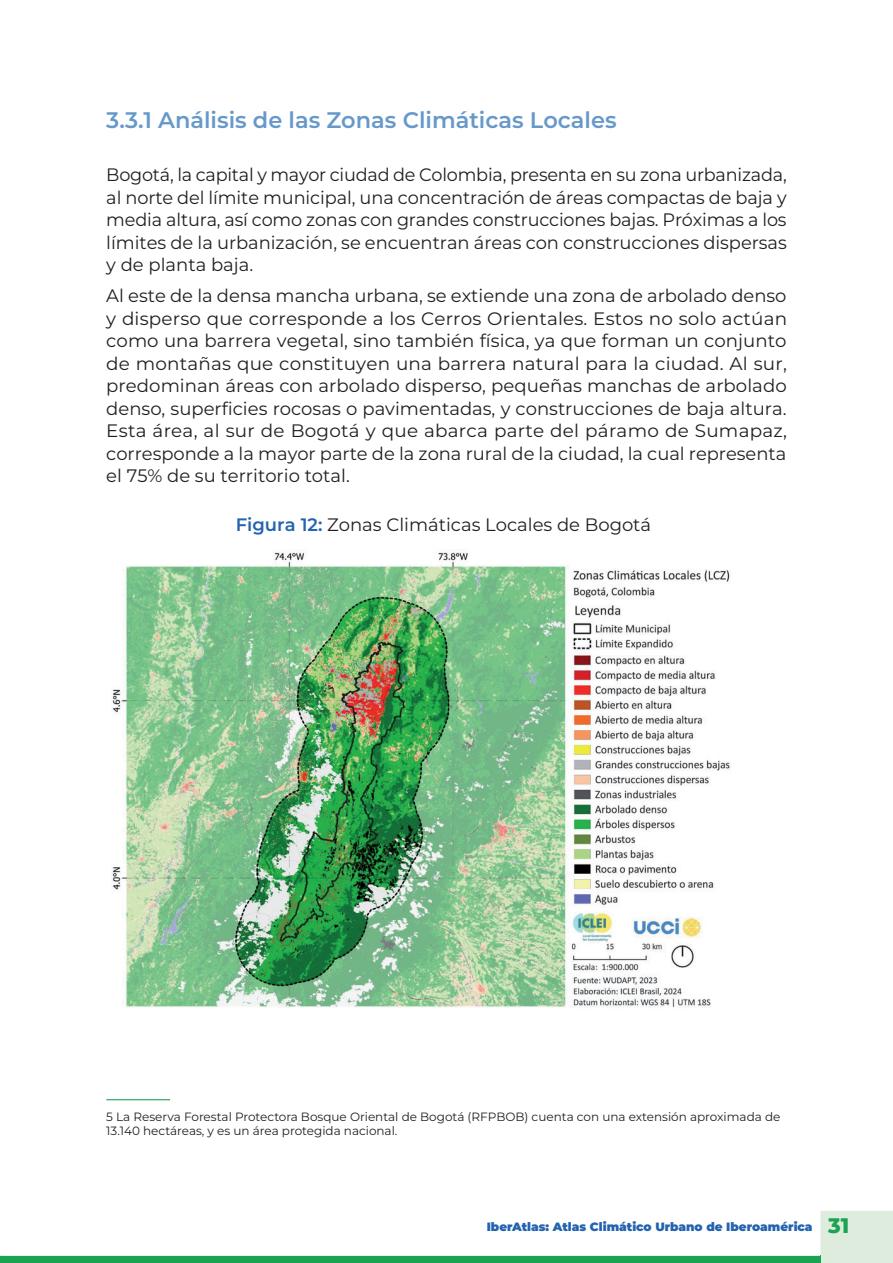
<style>
.page{position:relative;width:893px;height:1263px;background:#fff}
.page>*{position:absolute;margin:0;border:0;box-sizing:border-box;transform-origin:0 0}
.t1{font:600 22.5px "Montserrat";color:#6699ca}
.t2{font:18px/22.5px "Montserrat";color:#231f20;text-align:justify}
.t3{font:12px/14.4px "Montserrat";color:#231f20}
.t4{font:900 12px "Montserrat";color:#2463b0}
.s1{font-weight:600;color:#2463b0}
.s2{font-weight:800;font-size:21px;color:#19a353}
</style>
<div class="page">
<svg style="left:0;top:1211px;width:893px;height:52px"></svg>
<img style="left:111px;top:552px;width:619px;height:456px">
<hr style="left:106px;top:1099px;width:64px;height:1px;background:#19a353">
<p class="t1" style="left:106px;top:104px;width:512px">3.3.1 An álisis de las Zonas Climáticas Locales</p>
<p class="t2" style="left:106px;top:163px;width:682px">Bogotá, la capital y mayor ciudad de Colombia, presenta en su zona urbanizada, al norte del límite municipal, una concentración de áreas compactas de baja y media altura, así como zonas con grandes construcciones bajas. Próximas a los límites de la urbanización, se encuentran áreas con construcciones dispersas y de planta baja.</p>
<p class="t2" style="left:106px;top:284px;width:682px">Al este de la densa mancha urbana, se extiende una zona de arbolado denso y disperso que corresponde a los Cerros Orientales. Estos no solo actúan como una barrera vegetal, sino también física, ya que forman un conjunto de montañas que constituyen una barrera natural para la ciudad. Al sur, predominan áreas con arbolado disperso, pequeñas manchas de arbolado denso, superficies rocosas o pavimentadas, y construcciones de baja altura.<br>Esta área, al sur de Bogotá y que abarca parte del páramo de Sumapaz, corresponde a la mayor parte de la zona rural de la ciudad, la cual representa el 75% de su territorio total.</p>
<p class="t2" style="left:236px;top:513px;width:417px"><span class="s1">Figura 1 2:</span> Zonas Climáticas Locales de Bogotá</p>
<p class="t3" style="left:106px;top:1109px;width:676px">5 La Reserva Forestal Protectora Bosque Oriental de Bogotá (RFPBOB) cuenta con una extensión aproximada de<br>13.140 hectáreas, y es un área protegida nacional.</p>
<p class="t4" style="left:487px;top:1217px;width:364px">IberAtlas: Atlas Climático Urbano de Iberoamérica <span class="s2">31</span></p>
</div>
